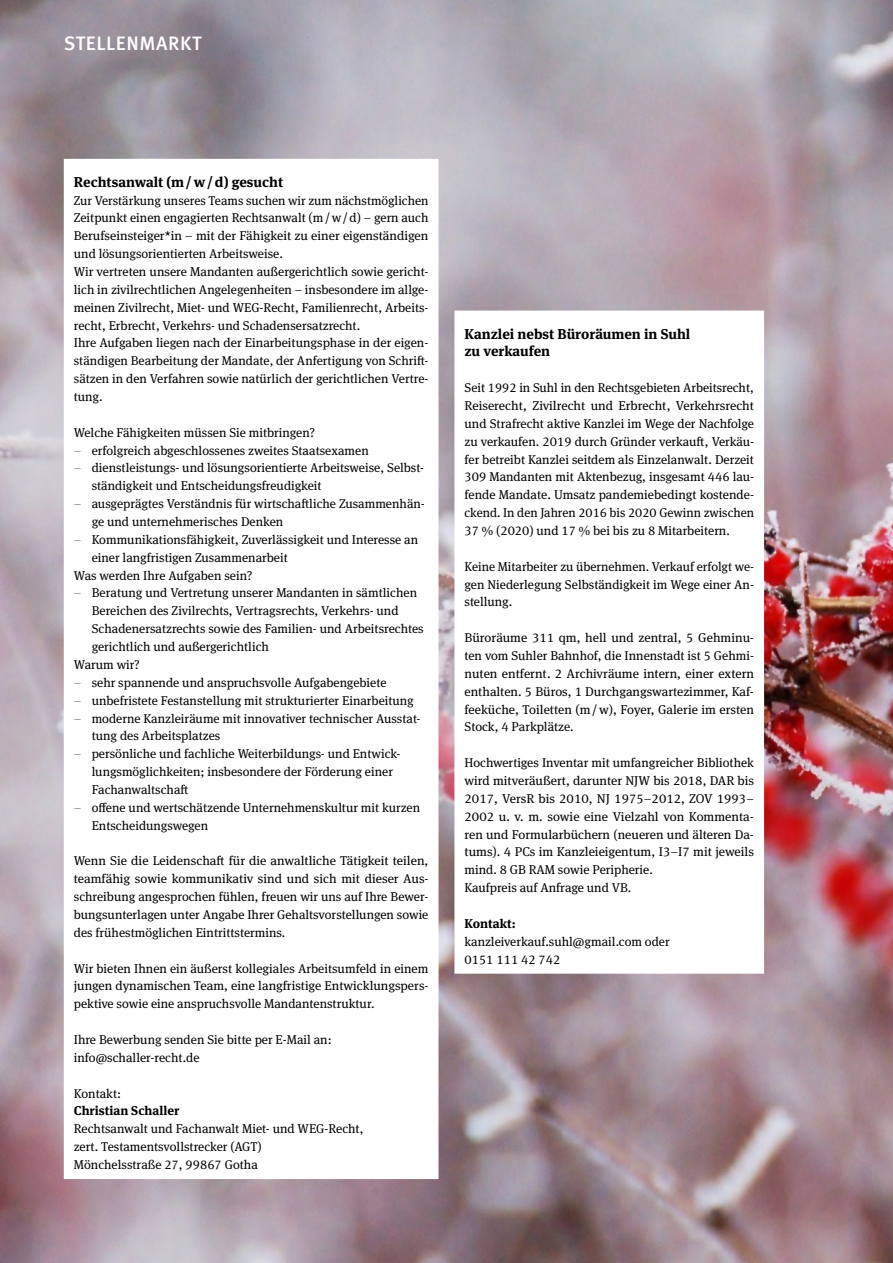
<style>
.page{position:relative;width:893px;height:1263px;background:#fff}
.page>*{position:absolute;margin:0;border:0;box-sizing:border-box;transform-origin:0 0}
.t1{font:500 19.5px "Meta Offc";letter-spacing:.03em;color:#fff}
.h3_rechtstext_small{font:700 14.25px/17.9px "Meta Serif OT";color:#000}
.p_left{font:12.75px/17.9px "Meta Serif OT";color:#000;text-align:justify}
.p_left-2{font:700 12.75px "Meta Serif OT";color:#000}
.s1{font-family:"Meta Offc Norm";color:#919090}
.s2{font-weight:700}
</style>
<div class="page">
<img style="left:0;top:0;width:893px;height:1263px">
<div style="left:455px;top:311px;width:308px;height:662px;background:#fff"></div>
<div style="left:64px;top:159px;width:374px;height:1019px;background:#fff"></div>
<svg style="left:476px;top:0;width:417px;height:477px"></svg>
<p class="t1" style="left:64px;top:32px;width:139px">STELLENMARKT</p>
<p class="h3_rechtstext_small" style="left:74px;top:173px;width:211px">Rechtsanwalt (m/w/d) gesucht</p>
<p class="p_left" style="left:74px;top:191px;width:356px">Zur Verstärkung unseres Teams suchen wir zum nächstmöglichen Zeitpunkt einen engagierten Rechtsanwalt (m/w/d) – gern auch Berufseinsteiger*in – mit der Fähigkeit zu einer eigenständigen und lösungsorientierten Arbeitsweise.</p>
<p class="p_left" style="left:74px;top:263px;width:356px">Wir vertreten unsere Mandanten außergerichtlich sowie gericht&shy;lich in zivilrechtlichen Angelegenheiten – insbesondere im allge&shy;meinen Zivilrecht, Miet- und WEG-Recht, Familienrecht, Arbeits&shy;recht, Erbrecht, Verkehrs- und Schadensersatzrecht.</p>
<p class="p_left" style="left:74px;top:334px;width:356px">Ihre Aufgaben liegen nach der Einarbeitungsphase in der eigen&shy;ständigen Bearbeitung der Mandate, der Anfertigung von Schrift&shy;sätzen in den Verfahren sowie natürlich der gerichtlichen Vertre&shy;tung.</p>
<p class="p_left" style="left:74px;top:423px;width:243px">Welche Fähigkeiten müssen Sie mitbringen?</p>
<p class="p_left" style="left:74px;top:441px;width:296px"><span class="s1">–</span> erfolgreich abgeschlossenes zweites Staatsexamen</p>
<p class="p_left" style="left:92px;top:459px;width:334px;text-indent:-18px"><span class="s1">–</span> dienstleistungs- und lösungsorientierte Arbeitsweise, Selbst&shy;ständigkeit und Entscheidungsfreudigkeit</p>
<p class="p_left" style="left:92px;top:495px;width:335px;text-indent:-18px"><span class="s1">–</span> ausgeprägtes Verständnis für wirtschaftliche Zusammenhän&shy;ge und unternehmerisches Denken</p>
<p class="p_left" style="left:92px;top:530px;width:328px;text-indent:-18px"><span class="s1">–</span> Kommunikationsfähigkeit, Zuverlässigkeit und Interesse an einer langfristigen Zusammenarbeit</p>
<p class="p_left" style="left:74px;top:566px;width:180px">Was werden Ihre Aufgaben sein?</p>
<p class="p_left" style="left:92px;top:584px;width:334px;text-align:left;text-indent:-18px"><span class="s1">–</span> Beratung und Vertretung unserer Mandanten in sämtlichen Bereichen des Zivilrechts, Vertragsrechts, Verkehrs- und Schadenersatzrechts sowie des Familien- und Arbeitsrechtes gerichtlich und außergerichtlich</p>
<p class="p_left" style="left:74px;top:655px;width:68px">Warum wir?</p>
<p class="p_left" style="left:74px;top:673px;width:314px"><span class="s1">–</span> sehr spannende und anspruchsvolle Aufgabengebiete</p>
<p class="p_left" style="left:74px;top:691px;width:342px"><span class="s1">–</span> unbefristete Festanstellung mit strukturierter Einarbeitung</p>
<p class="p_left" style="left:92px;top:709px;width:330px;text-indent:-18px"><span class="s1">–</span> moderne Kanzleiräume mit innovativer technischer Ausstat&shy;tung des Arbeitsplatzes</p>
<p class="p_left" style="left:92px;top:745px;width:310px;text-align:left;text-indent:-18px"><span class="s1">–</span> persönliche und fachliche Weiterbildungs- und Entwick&shy;lungsmöglichkeiten; insbesondere der Förderung einer<br>Fachanwaltschaft</p>
<p class="p_left" style="left:92px;top:798px;width:330px;text-indent:-18px"><span class="s1">–</span> offene und wertschätzende Unternehmenskultur mit kurzen<br>Entscheidungswegen</p>
<p class="p_left" style="left:74px;top:852px;width:356px">Wenn Sie die Leidenschaft für die anwaltliche Tätigkeit teilen, teamfähig sowie kommunikativ sind und sich mit dieser Aus&shy;schreibung angesprochen fühlen, freuen wir uns auf Ihre Bewer&shy;bungsunterlagen unter Angabe Ihrer Gehaltsvorstellungen sowie des frühestmöglichen Eintrittstermins.</p>
<p class="p_left" style="left:74px;top:959px;width:356px">Wir bieten Ihnen ein äußerst kollegiales Arbeitsumfeld in einem jungen dynamischen Team, eine langfristige Entwicklungspers&shy;pektive sowie eine anspruchsvolle Mandantenstruktur.</p>
<p class="p_left" style="left:74px;top:1030px;width:259px">Ihre Bewerbung senden Sie bitte per E-Mail an: info@schaller-recht.de</p>
<p class="p_left" style="left:74px;top:1084px;width:49px">Kontakt:</p>
<p class="p_left" style="left:74px;top:1102px;width:291px"><span class="s2">Christian Schaller<br></span>Rechtsanwalt und Fachanwalt Miet- und WEG-Recht,</p>
<p class="p_left" style="left:74px;top:1138px;width:189px">zert. Testamentsvollstrecker (AGT)</p>
<p class="p_left" style="left:74px;top:1155px;width:186px">Mönchelsstraße 27, 99867 Gotha</p>
<p class="h3_rechtstext_small" style="left:464px;top:325px;width:227px">Kanzlei nebst Büroräumen in Suhl zu verkaufen</p>
<p class="p_left" style="left:464px;top:379px;width:291px">Seit 1992 in Suhl in den Rechtsgebieten Arbeitsrecht, Reiserecht, Zivilrecht und Erbrecht, Verkehrsrecht und Strafrecht aktive Kanzlei im Wege der Nachfolge zu verkaufen. 2019 durch Gründer verkauft, Verkäu&shy;fer betreibt Kanzlei seitdem als Einzelanwalt. Derzeit 309 Mandanten mit Aktenbezug, insgesamt 446 lau&shy;fende Mandate. Umsatz pandemiebedingt kostende&shy;ckend. In den Jahren 2016 bis 2020 Gewinn zwischen 37 % (2020) und 17 % bei bis zu 8 Mitarbeitern.</p>
<p class="p_left" style="left:464px;top:557px;width:291px">Keine Mitarbeiter zu übernehmen. Verkauf erfolgt we&shy;gen Niederlegung Selbständigkeit im Wege einer An&shy;stellung.</p>
<p class="p_left" style="left:464px;top:629px;width:291px">Büroräume 311 qm, hell und zentral, 5 Gehminu&shy;ten vom Suhler Bahnhof, die Innenstadt ist 5 Gehmi&shy;nuten entfernt. 2 Archivräume intern, einer extern enthalten. 5 Büros, 1 Durchgangswartezimmer, Kaf&shy;feeküche, Toiletten (m/w), Foyer, Galerie im ersten Stock, 4 Parkplätze.</p>
<p class="p_left" style="left:464px;top:754px;width:291px">Hochwertiges Inventar mit umfangreicher Bibliothek wird mitveräußert, darunter NJW bis 2018, DAR bis 2017, VersR bis 2010, NJ 1975–2012, ZOV 1993– 2002 u. v. m. sowie eine Vielzahl von Kommenta&shy;ren und Formularbüchern (neueren und älteren Da&shy;tums). 4 PCs im Kanzleieigentum, I3–I7 mit jeweils mind. 8 GB RAM sowie Peripherie.</p>
<p class="p_left" style="left:464px;top:879px;width:168px">Kaufpreis auf Anfrage und VB.</p>
<p class="p_left-2" style="left:464px;top:915px;width:53px">Kontakt:</p>
<p class="p_left" style="left:464px;top:932px;width:207px">kanzleiverkauf.suhl@gmail.com oder</p>
<p class="p_left" style="left:464px;top:950px;width:97px">0151 111 42 742</p>
</div>
